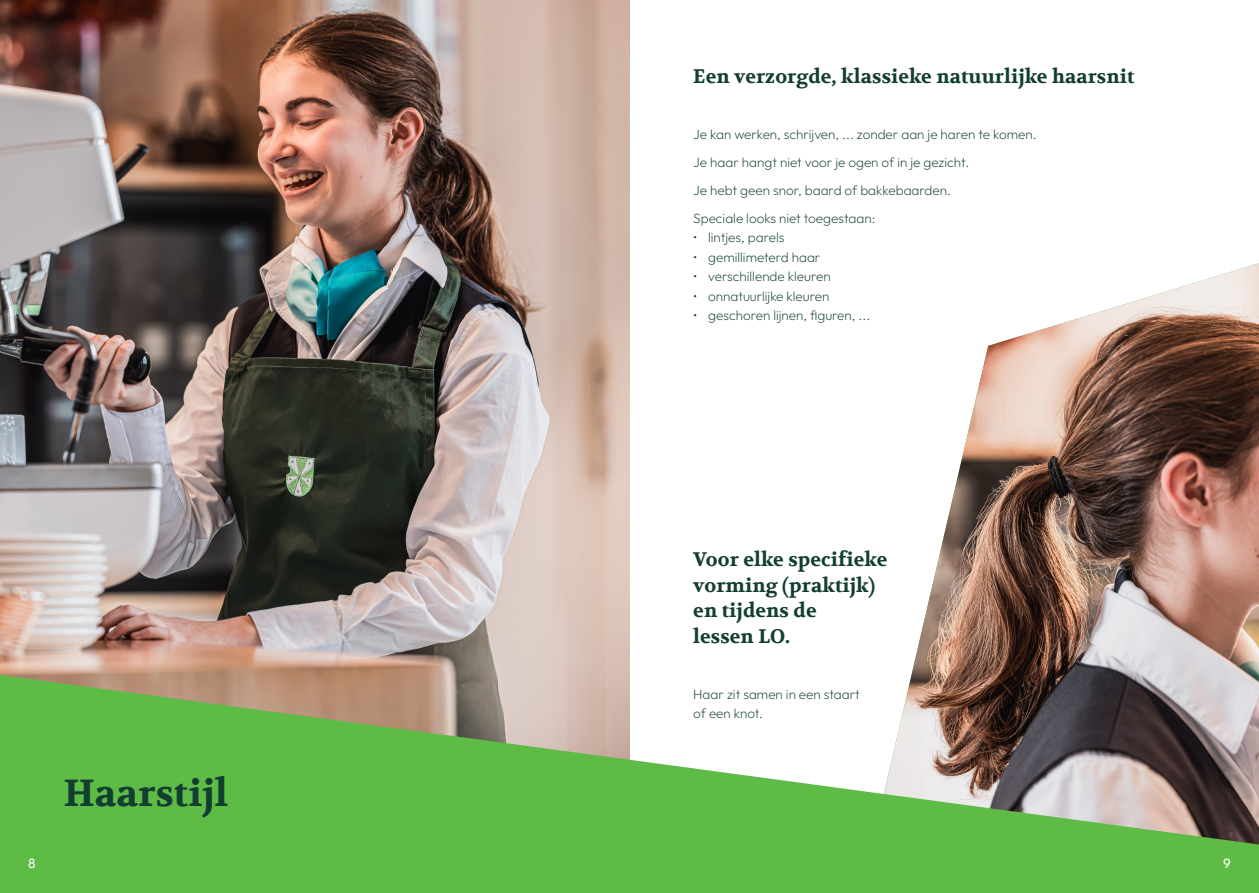
<style>
.page{position:relative;width:1259px;height:893px;background:#fff}
.page>*{position:absolute;margin:0;border:0;box-sizing:border-box;transform-origin:0 0}
.t1{font:700 37.5px "Volkhov";letter-spacing:.005em;color:#123d31}
.t2{font:700 19.5px/25.5px "Volkhov";letter-spacing:.005em;color:#123d31}
.t3{font:100 13.5px/28px "Outfit";color:#123d31}
.t4{font:100 13.5px "Outfit";color:#fff}
</style>
<div class="page">
<img style="left:0;top:0;width:629px;height:675px">
<img style="left:911px;top:263px;width:348px;height:412px">
<svg style="left:0;top:675px;width:1259px;height:218px;background:#7eb269"></svg>
<h2 class="t2" style="left:693px;top:64px;width:442px">Een verzorgde, klassieke natuurlijke haarsnit</h2>
<p class="t3" style="left:693px;top:120px;width:345px">Je kan werken, schrijven, ... zonder aan je haren te komen.<br>Je haar hangt niet voor je ogen of in je gezicht.<br>Je hebt geen snor, baard of bakkebaarden.<br>Speciale looks niet toegestaan:</p>
<p class="t3" style="left:693px;top:223px;width:93px">• lintjes, parels</p>
<p class="t3" style="left:693px;top:243px;width:129px">• gemillimeterd haar</p>
<p class="t3" style="left:693px;top:262px;width:139px">• verschillende kleuren</p>
<p class="t3" style="left:693px;top:282px;width:138px">• onnatuurlijke kleuren</p>
<p class="t3" style="left:693px;top:301px;width:178px">• geschoren lijnen, figuren, ...</p>
<h2 class="t2" style="left:693px;top:548px;width:196px">Voor elke specifieke vorming (praktijk) en tijdens de<br>lessen LO.</h2>
<h1 class="t1" style="left:64px;top:771px;width:166px">Haarstijl</h1>
<p class="t3" style="left:693px;top:684px;width:168px;line-height:19.5px">Haar zit samen in een staart of een knot.</p>
<p class="t4" style="left:28px;top:855px;width:9px">8</p>
<p class="t4" style="left:1223px;top:855px;width:9px">9</p>
</div>
